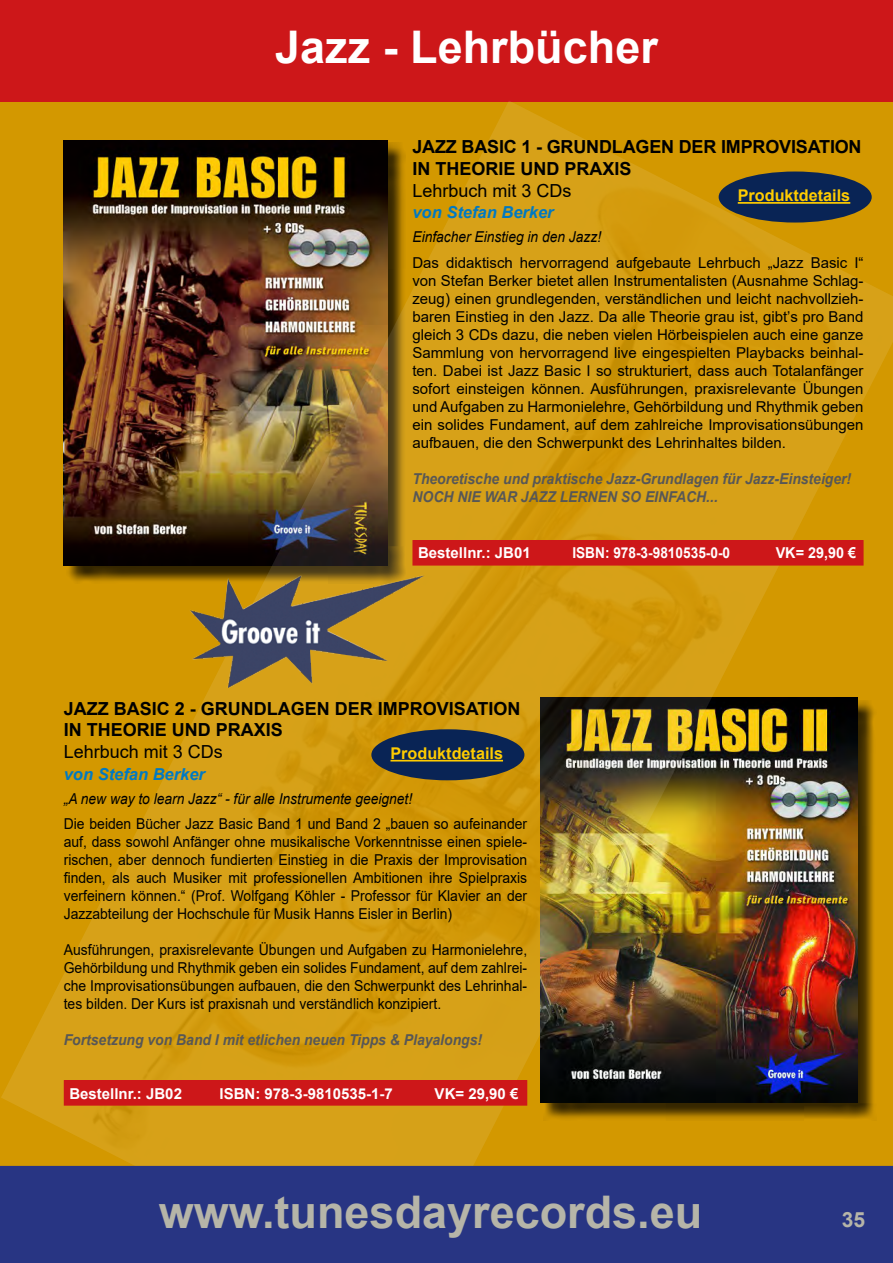
<style>
.page{position:relative;width:893px;height:1263px;background:#fff}
.page>*{position:absolute;margin:0;border:0;box-sizing:border-box;transform-origin:0 0}
.t1{font:700 45px "Arial";color:#b6b5a8}
.t2{font:700 45px "Arial";color:#fff}
.t3{font:700 21px "Arial";color:#b6b5a8}
.t4{font:700 18px "Arial";color:#000}
.t5{font:18px "Arial";color:#000}
.t6{font:italic 700 16.5px "Arial";color:#0079c2}
.t7{font:700 16.2px "Arial";color:#fc0}
.t8{font:15px/18px "Arial";color:#000;text-align:justify}
.t9{font:15px/18px "Arial";color:#000;text-align:justify;scale:.93 1}
.t10{font:italic 700 15px "Arial";color:#575756;scale:.93 1}
.t11{font:italic 15px "Arial";color:#000;scale:.92 1}
.t12{font:700 15px "Arial";color:#fff}
.t13{font:700 15px "Arial";color:#fff;scale:.91 1}
.t14{font:700 15px "Arial";color:#fff;scale:.96 1}
</style>
<div class="page">
<div style="left:0;top:0;width:893px;height:101px;background:#cd1719"></div>
<img style="left:1px;top:101px;width:892px;height:1065px">
<div style="left:0;top:1166px;width:893px;height:97px;background:#283583"></div>
<div style="left:413px;top:541px;width:450px;height:24px;background:#cd1719"></div>
<div style="left:412px;top:540px;width:452px;height:26px;border:2px solid #cd1719"></div>
<div style="left:65px;top:1081px;width:461px;height:24px;background:#cd1719"></div>
<div style="left:64px;top:1080px;width:463px;height:26px;border:2px solid #cd1719"></div>
<img style="left:189px;top:575px;width:235px;height:112px">
<div style="left:719px;top:171px;width:153px;height:52px;background:#092455;border-radius:50%"></div>
<hr style="left:738px;top:202px;width:112px;height:2px;background:#fc0">
<div style="left:371px;top:729px;width:153px;height:51px;background:#092455;border-radius:50%"></div>
<hr style="left:390px;top:760px;width:113px;height:1px;background:#fc0">
<p class="t2" style="left:275px;top:15px;width:384px">Jazz - Lehrbücher</p>
<p class="t4" style="left:412px;top:134px;width:451px">JAZZ BASIC 1 - GRUNDLAGEN DER IMPROVISATION</p>
<p class="t4" style="left:412px;top:156px;width:221px">IN THEORIE UND PRAXIS</p>
<p class="t5" style="left:412px;top:178px;width:161px">Lehrbuch mit 3 CDs</p>
<p class="t6" style="left:412px;top:201px;width:143px">von Stefan Berker</p>
<p class="t11" style="left:412px;top:227px;width:207px">Einfacher Einstieg in den Jazz!</p>
<p class="t8" style="left:412px;top:253px;width:453px">Das didaktisch hervorragend aufgebaute Lehrbuch „Jazz Basic I“ von Stefan Berker bietet allen Instrumentalisten (Ausnahme Schlag&shy;zeug) einen grundlegenden, verständlichen und leicht nachvollzieh&shy;baren Einstieg in den Jazz. Da alle Theorie grau ist, gibt’s pro Band gleich 3 CDs dazu, die neben vielen Hörbeispielen auch eine ganze Sammlung von hervorragend live eingespielten Playbacks beinhal&shy;ten. Dabei ist Jazz Basic I so strukturiert, dass auch Totalanfänger sofort einsteigen können. Ausführungen, praxisrelevante Übungen und Aufgaben zu Harmonielehre, Gehörbildung und Rhythmik geben ein solides Fundament, auf dem zahlreiche Improvisationsübungen aufbauen, die den Schwerpunkt des Lehrinhaltes bilden.</p>
<p class="t10" style="left:412px;top:468px;width:473px">Theoretische und praktische Jazz-Grundlagen für Jazz-Einsteiger!</p>
<p class="t10" style="left:412px;top:486px;width:330px">NOCH NIE WAR JAZZ LERNEN SO EINFACH...</p>
<p class="t7" style="left:738px;top:184px;width:114px">Produktdetails</p>
<p class="t12" style="left:418px;top:543px;width:114px">Bestellnr.: JB01</p>
<p class="t13" style="left:572px;top:543px;width:175px">ISBN: 978-3-9810535-0-0</p>
<p class="t14" style="left:776px;top:543px;width:85px">VK= 29,90 €</p>
<p class="t4" style="left:64px;top:696px;width:458px">JAZZ BASIC 2 - GRUNDLAGEN DER IMPROVISATION</p>
<p class="t4" style="left:64px;top:717px;width:221px">IN THEORIE UND PRAXIS</p>
<p class="t5" style="left:64px;top:739px;width:161px">Lehrbuch mit 3 CDs</p>
<p class="t6" style="left:64px;top:763px;width:143px">von Stefan Berker</p>
<p class="t11" style="left:64px;top:789px;width:380px">„A new way to learn Jazz“ - für alle Instrumente geeignet!</p>
<p class="t9" style="left:64px;top:815px;width:500px">Die beiden Bücher Jazz Basic Band 1 und Band 2 „bauen so aufeinander auf, dass sowohl Anfänger ohne musikalische Vorkenntnisse einen spiele&shy;rischen, aber dennoch fundierten Einstieg in die Praxis der Improvisation finden, als auch Musiker mit professionellen Ambitionen ihre Spielpraxis verfeinern können.“ (Prof. Wolfgang Köhler - Professor für Klavier an der Jazzabteilung der Hochschule für Musik Hanns Eisler in Berlin)</p>
<p class="t9" style="left:64px;top:941px;width:500px">Ausführungen, praxisrelevante Übungen und Aufgaben zu Harmonielehre, Gehörbildung und Rhythmik geben ein solides Fundament, auf dem zahlrei&shy;che Improvisationsübungen aufbauen, die den Schwerpunkt des Lehrinhal&shy;tes bilden. Der Kurs ist praxisnah und verständlich konzipiert.</p>
<p class="t10" style="left:64px;top:1030px;width:451px">Fortsetzung von Band I mit etlichen neuen Tipps &amp; Playalongs!</p>
<p class="t12" style="left:69px;top:1083px;width:114px">Bestellnr.: JB02</p>
<p class="t12" style="left:220px;top:1083px;width:175px">ISBN: 978-3-9810535-1-7</p>
<p class="t12" style="left:435px;top:1083px;width:85px">VK= 29,90 €</p>
<p class="t7" style="left:390px;top:742px;width:114px">Produktdetails</p>
<p class="t1" style="left:159px;top:1180px;width:545px">www.tunesdayrecords.eu</p>
<p class="t1" style="left:171px;top:1180px;width:545px">www.tunesdayrecords.eu</p>
<p class="t3" style="left:842px;top:1205px;width:25px">35</p>
</div>
